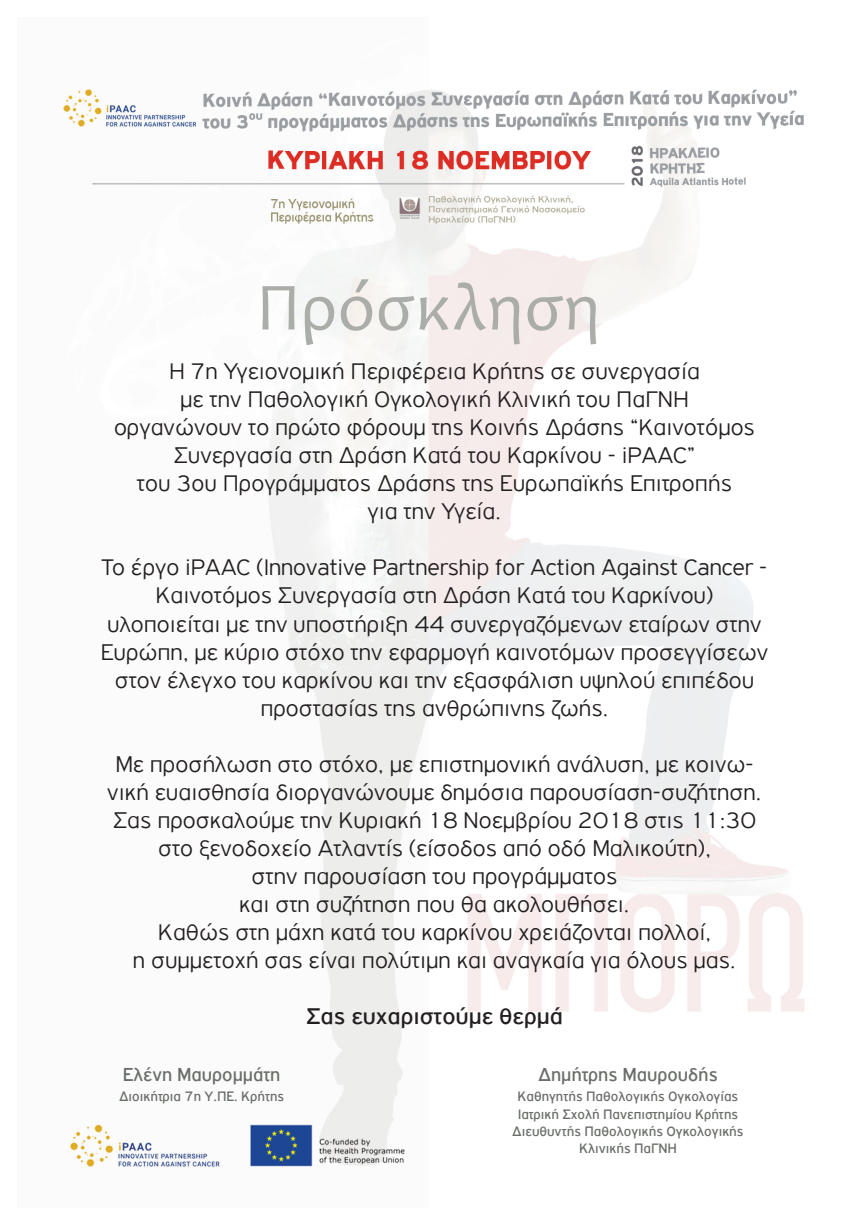
<style>
.page{position:relative;width:857px;height:1225px;background:#fff}
.page>*{position:absolute;margin:0;border:0;box-sizing:border-box;transform-origin:0 0}
.t1{font:68px "Candara";color:#abada9}
.t2{font:300 24px/28px "PF Highway Gothic";color:#231f20;text-align:center;scale:1.05 1}
.t3{font:24px "PF Highway Gothic";color:#231f20;scale:1.05 1}
.t4{font:19.8px "PF Highway Gothic";color:#6a6e69}
.t5{font:14.4px/17.4px "PF Highway Gothic";color:#6a6e69;text-align:center}
</style>
<div class="page">
<img style="left:63px;top:89px;width:741px;height:1078px">
<h1 class="t1" style="left:256px;top:280px;width:346px">Πρόσκληση</h1>
<p class="t2" style="left:114px;top:357px;width:611px">Η 7η Υγειονομική Περιφέρεια Κρήτης σε συνεργασία<br>με την Παθολογική Ογκολογική Κλινική του ΠαΓΝΗ οργανώνουν το πρώτο φόρουμ της Κοινής Δράσης “Καινοτόμος Συνεργασία στη Δράση Κατά του Καρκίνου - iPAAC”<br>του 3ου Προγράμματος Δράσης της Ευρωπαϊκής Επιτροπής<br>για την Υγεία.</p>
<p class="t2" style="left:101px;top:553px;width:636px">Το έργο iPAAC (Innovative Partnership for Action Against Cancer - Καινοτόμος Συνεργασία στη Δράση Κατά του Καρκίνου) υλοποιείται με την υποστήριξη 44 συνεργαζόμενων εταίρων στην Ευρώπη, με κύριο στόχο την εφαρμογή καινοτόμων προσεγγίσεων στον έλεγχο του καρκίνου και την εξασφάλιση υψηλού επιπέδου προστασίας της ανθρώπινης ζωής.</p>
<p class="t2" style="left:107px;top:749px;width:624px">Με προσήλωση στο στόχο, με επιστημονική ανάλυση, με κοινω&shy;νική ευαισθησία διοργανώνουμε δημόσια παρουσίαση-συζήτηση.<br>Σας προσκαλούμε την Κυριακή 18 Νοεμβρίου 2018 στις 11:30 στο ξενοδοχείο Ατλαντίς (είσοδος από οδό Μαλικούτη),<br>στην παρουσίαση του προγράμματος<br>και στη συζήτηση που θα ακολουθήσει.<br>Καθώς στη μάχη κατά του καρκίνου χρειάζονται πολλοί,<br>η συμμετοχή σας είναι πολύτιμη και αναγκαία για όλους μας.</p>
<p class="t3" style="left:306px;top:1003px;width:246px">Σας ευχαριστούμε θερμά</p>
<p class="t4" style="left:123px;top:1064px;width:159px">Eλένη Μαυρομμάτη</p>
<p class="t5" style="left:119px;top:1087px;width:167px">Διοικήτρια 7η Υ.ΠΕ. Κρήτης</p>
<p class="t4" style="left:537px;top:1064px;width:181px">Δημήτρης Μαυρουδής</p>
<p class="t5" style="left:512px;top:1087px;width:232px">Καθηγητής Παθολογικής Ογκολογίας<br>Ιατρική Σχολή Πανεπιστημίου Κρήτης<br>Διευθυντής Παθολογικής Ογκολογικής<br>Κλινικής ΠαΓΝΗ</p>
</div>
